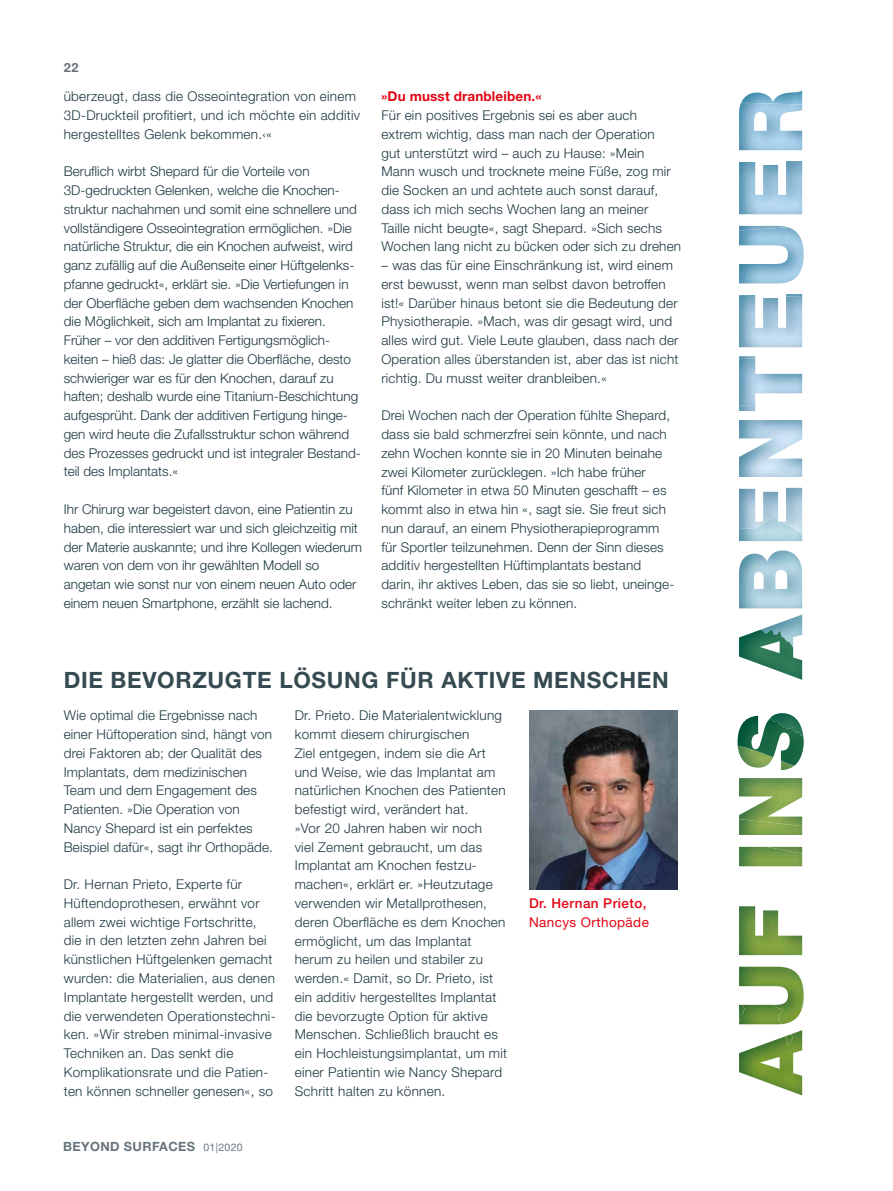
<style>
.page{position:relative;width:893px;height:1191px;background:#fff}
.page>*{position:absolute;margin:0;border:0;box-sizing:border-box;transform-origin:0 0}
.t1{font:700 22.5px "Helvetica Neue";letter-spacing:.03em;color:#364a52}
.t2{font:300 13.5px/18.8px "Helvetica Neue";letter-spacing:.01em;color:#1d3841}
.t3{font:700 13.5px "Helvetica Neue";letter-spacing:.01em;color:#e30613}
.t4{font:500 13.5px "Helvetica Neue";letter-spacing:.03em;color:#e30613}
.t5{font:13.5px "Helvetica Neue";letter-spacing:.03em;color:#e30613}
.t6{font:700 12.75px "Helvetica Neue";letter-spacing:.03em;color:#68757d}
.s1{font-weight:400;font-size:10.5px}
</style>
<div class="page">
<img style="left:754px;top:93px;width:35px;height:9px">
<img style="left:739px;top:230px;width:65px;height:53px">
<img style="left:739px;top:294px;width:63px;height:53px">
<img style="left:739px;top:358px;width:63px;height:47px">
<img style="left:739px;top:420px;width:63px;height:57px">
<img style="left:739px;top:489px;width:39px;height:28px">
<img style="left:739px;top:161px;width:63px;height:69px">
<img style="left:739px;top:356px;width:16px;height:3px">
<img style="left:739px;top:405px;width:16px;height:6px">
<img style="left:739px;top:517px;width:63px;height:24px">
<img style="left:739px;top:550px;width:63px;height:58px">
<img style="left:763px;top:614px;width:39px;height:15px">
<img style="left:739px;top:629px;width:63px;height:51px">
<img style="left:770px;top:713px;width:25px;height:5px">
<svg style="left:761px;top:629px;width:28px;height:14px"></svg>
<img style="left:748px;top:765px;width:7px;height:2px">
<svg style="left:781px;top:765px;width:13px;height:5px"></svg>
<img style="left:739px;top:778px;width:63px;height:69px">
<img style="left:739px;top:819px;width:63px;height:16px">
<img style="left:737px;top:732px;width:67px;height:33px">
<img style="left:768px;top:718px;width:35px;height:19px">
<svg style="left:768px;top:718px;width:10px;height:3px"></svg>
<img style="left:768px;top:721px;width:19px;height:8px">
<svg style="left:788px;top:727px;width:11px;height:6px"></svg>
<img style="left:739px;top:847px;width:63px;height:19px">
<img style="left:739px;top:906px;width:63px;height:49px">
<img style="left:739px;top:966px;width:49px;height:58px">
<img style="left:739px;top:1004px;width:43px;height:20px">
<img style="left:739px;top:1030px;width:63px;height:65px">
<img style="left:529px;top:711px;width:149px;height:178px">
<p class="t6" style="left:64px;top:60px;width:16px">22</p>
<p class="t2" style="left:64px;top:87px;width:298px">überzeugt, dass die Osseointegration von einem<br>3D-Druckteil profitiert, und ich möchte ein additiv hergestelltes Gelenk bekommen.‹«</p>
<p class="t2" style="left:64px;top:162px;width:299px">Beruflich wirbt Shepard für die Vorteile von 3D-gedruckten Gelenken, welche die Knochen&shy;struktur nachahmen und somit eine schnellere und vollständigere Osseointegration ermöglichen. »Die natürliche Struktur, die ein Knochen aufweist, wird ganz zufällig auf die Außenseite einer Hüftgelenks&shy;pfanne gedruckt«, erklärt sie. »Die Vertiefungen in der Oberfläche geben dem wachsenden Knochen die Möglichkeit, sich am Implantat zu fixieren.<br>Früher – vor den additiven Fertigungsmöglich&shy;keiten – hieß das: Je glatter die Oberfläche, desto schwieriger war es für den Knochen, darauf zu haften; deshalb wurde eine Titanium-Beschichtung aufgesprüht. Dank der additiven Fertigung hinge&shy;gen wird heute die Zufallsstruktur schon während des Prozesses gedruckt und ist integraler Bestand&shy;teil des Implantats.«</p>
<p class="t2" style="left:64px;top:499px;width:300px">Ihr Chirurg war begeistert davon, eine Patientin zu haben, die interessiert war und sich gleichzeitig mit der Materie auskannte; und ihre Kollegen wiederum waren von dem von ihr gewählten Modell so angetan wie sonst nur von einem neuen Auto oder einem neuen Smartphone, erzählt sie lachend.</p>
<p class="t3" style="left:381px;top:88px;width:161px">»DU MUSST DRANBLEIBEN.«</p>
<p class="t2" style="left:381px;top:106px;width:301px">Für ein positives Ergebnis sei es aber auch extrem wichtig, dass man nach der Operation<br>gut unterstützt wird – auch zu Hause: »Mein Mann wusch und trocknete meine Füße, zog mir die Socken an und achtete auch sonst darauf, dass ich mich sechs Wochen lang an meiner<br>Taille nicht beugte«, sagt Shepard. »Sich sechs Wochen lang nicht zu bücken oder sich zu drehen</p>
<p class="t2" style="left:381px;top:256px;width:299px">– was das für eine Einschränkung ist, wird einem erst bewusst, wenn man selbst davon betroffen ist!« Darüber hinaus betont sie die Bedeutung der Physiotherapie. »Mach, was dir gesagt wird, und alles wird gut. Viele Leute glauben, dass nach der Operation alles überstanden ist, aber das ist nicht richtig. Du musst weiter dranbleiben.«</p>
<p class="t2" style="left:381px;top:406px;width:294px">Drei Wochen nach der Operation fühlte Shepard, dass sie bald schmerzfrei sein könnte, und nach zehn Wochen konnte sie in 20 Minuten beinahe zwei Kilometer zurücklegen. »Ich habe früher<br>fünf Kilometer in etwa 50 Minuten geschafft – es kommt also in etwa hin «, sagt sie. Sie freut sich nun darauf, an einem Physiotherapieprogramm für Sportler teilzunehmen. Denn der Sinn dieses additiv hergestellten Hüftimplantats bestand darin, ihr aktives Leben, das sie so liebt, uneinge&shy;schränkt weiter leben zu können.</p>
<h1 class="t1" style="left:64px;top:666px;width:606px">DIE BEVORZUGTE LÖSUNG FÜR AKTIVE MENSCHEN</h1>
<p class="t2" style="left:64px;top:706px;width:211px">Wie optimal die Ergebnisse nach einer Hüftoperation sind, hängt von drei Faktoren ab; der Qualität des<br>Implantats, dem medizinischen<br>Team und dem Engagement des<br>Patienten. »Die Operation von<br>Nancy Shepard ist ein perfektes<br>Beispiel dafür«, sagt ihr Orthopäde.</p>
<p class="t2" style="left:64px;top:874px;width:213px">Dr. Hernan Prieto, Experte für Hüftendoprothesen, erwähnt vor allem zwei wichtige Fortschritte, die in den letzten zehn Jahren bei künstlichen Hüftgelenken gemacht wurden: die Materialien, aus denen Implantate hergestellt werden, und die verwendeten Operationstechni&shy;ken. »Wir streben minimal-invasive Techniken an. Das senkt die Komplikationsrate und die Patien&shy;ten können schneller genesen«, so</p>
<p class="t6" style="left:63px;top:1138px;width:181px">BEYOND SURFACES <span class="s1">01|2020</span></p>
<p class="t2" style="left:295px;top:706px;width:214px">Dr. Prieto. Die Materialentwicklung kommt diesem chirurgischen<br>Ziel entgegen, indem sie die Art und Weise, wie das Implantat am natürlichen Knochen des Patienten befestigt wird, verändert hat.<br>»Vor 20 Jahren haben wir noch<br>viel Zement gebraucht, um das<br>Implantat am Knochen festzu&shy;machen«, erklärt er. »Heutzutage verwenden wir Metallprothesen, deren Oberfläche es dem Knochen ermöglicht, um das Implantat herum zu heilen und stabiler zu werden.« Damit, so Dr. Prieto, ist ein additiv hergestelltes Implantat die bevorzugte Option für aktive<br>Menschen. Schließlich braucht es ein Hochleistungsimplantat, um mit einer Patientin wie Nancy Shepard<br>Schritt halten zu können.</p>
<p class="t4" style="left:529px;top:895px;width:119px">Dr. hernan Prieto,</p>
<p class="t5" style="left:529px;top:913px;width:121px">Nancys Orthopäde</p>
</div>
